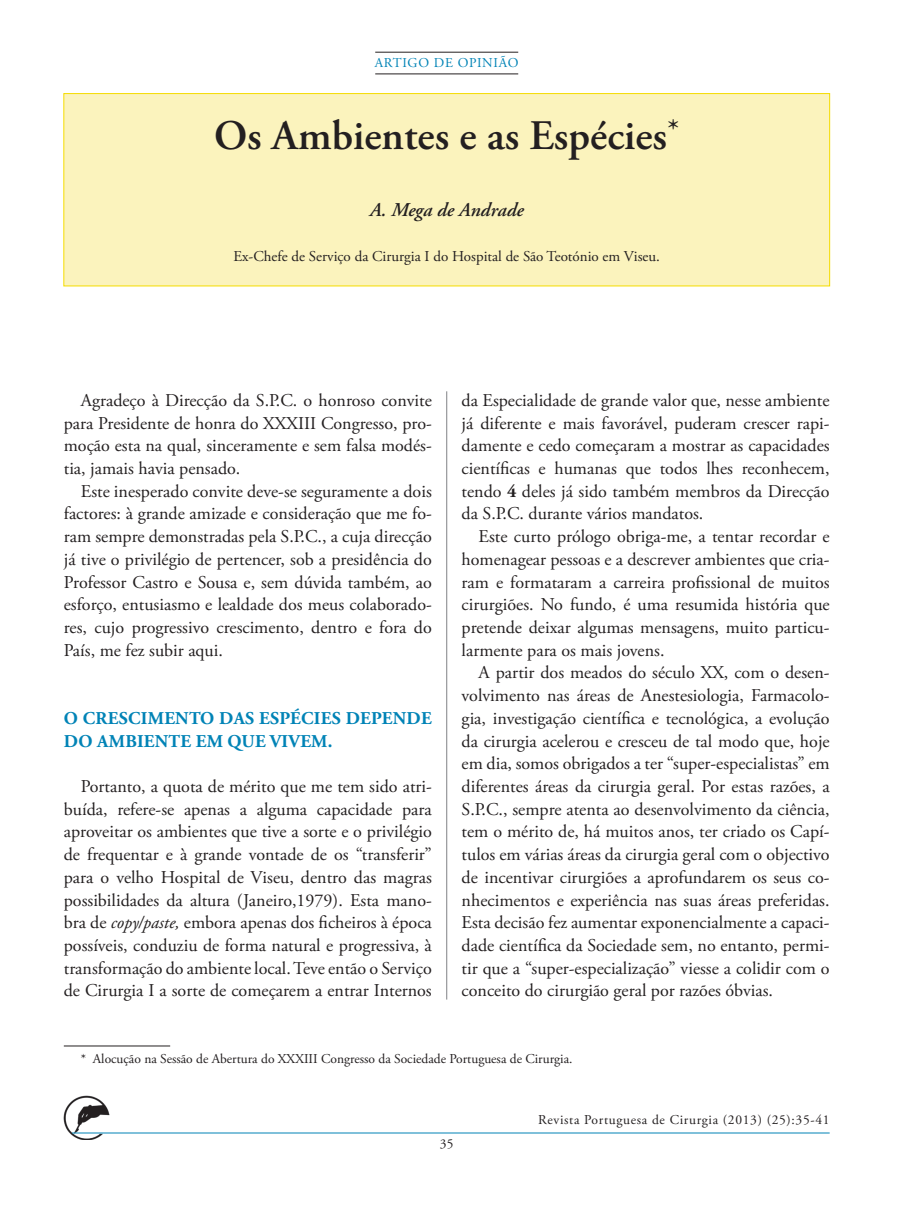
<style>
.page{position:relative;width:902px;height:1208px;background:#fff}
.page>*{position:absolute;margin:0;border:0;box-sizing:border-box;transform-origin:0 0}
._01_Titulo{font:600 42px "Adobe Garamond Pro";color:#231f20}
._03_Autores{font:italic 600 19.5px "Adobe Garamond Pro";color:#231f20}
.Texto_colunas{font:18px/22.6px "Adobe Garamond Pro";color:#231f20;text-align:justify}
.TITULOS{font:700 18px/22.6px "Adobe Garamond Pro";letter-spacing:.015em;color:#0083b6}
._04_Grau_Academico{font:15px "Adobe Garamond Pro";color:#231f20}
.t1{font:13.5px "Adobe Garamond Pro";color:#231f20}
.t2{font:13.5px "Adobe Garamond Pro";letter-spacing:.05em;color:#231f20}
.t3{font:13.5px "Adobe Garamond";letter-spacing:.05em;color:#0083b6}
.s1{font-style:italic}
.s2{font-weight:700}
</style>
<div class="page">
<img style="left:64px;top:1095px;width:45px;height:45px">
<hr style="left:72px;top:1132px;width:757px;height:1px;background:#0083b6">
<hr style="left:375px;top:52px;width:143px;height:1px;background:#231f20">
<hr style="left:375px;top:74px;width:143px;height:1px;background:#231f20">
<div style="left:64px;top:94px;width:765px;height:192px;background:#fbf3bd"></div>
<div style="left:63px;top:93px;width:767px;height:193px;border:1px solid #f5dc01"></div>
<hr style="left:446px;top:391px;width:1px;height:608px;background:#808285">
<hr style="left:64px;top:1045px;width:106px;height:1px;background:#231f20">
<p class="t3" style="left:375px;top:56px;width:145px">ARTIGO DE OPINIÃO</p>
<p class="_01_Titulo" style="left:214px;top:111px;width:467px">Os Ambientes e as Espécies<sup>*</sup></p>
<p class="_03_Autores" style="left:370px;top:198px;width:155px">A. Mega de Andrade</p>
<p class="_04_Grau_Academico" style="left:233px;top:248px;width:428px">Ex-Chefe de Serviço da Cirurgia I do Hospital de São Teotónio em Viseu.</p>
<p class="Texto_colunas" style="left:64px;top:389px;width:369px;text-indent:17px">Agradeço à Direcção da S.P.C. o honroso convite para Presidente de honra do XXXIII Congresso, pro&shy;moção esta na qual, sinceramente e sem falsa modés&shy;tia, jamais havia pensado.</p>
<p class="Texto_colunas" style="left:64px;top:480px;width:369px;text-indent:17px">Este inesperado convite deve-se seguramente a dois factores: à grande amizade e consideração que me fo&shy;ram sempre demonstradas pela S.P.C., a cuja direcção já tive o privilégio de pertencer, sob a presidência do Professor Castro e Sousa e, sem dúvida também, ao esforço, entusiasmo e lealdade dos meus colaborado&shy;res, cujo progressivo crescimento, dentro e fora do País, me fez subir aqui.</p>
<p class="TITULOS" style="left:64px;top:707px;width:369px">O CRESCIMENTO DAS ESPÉCIES DEPENDE<br>DO AMBIENTE EM QUE VIVEM.</p>
<p class="Texto_colunas" style="left:64px;top:775px;width:369px;text-indent:17px">Portanto, a quota de mérito que me tem sido atri&shy;buída, refere-se apenas a alguma capacidade para aproveitar os ambientes que tive a sorte e o privilégio de frequentar e à grande vontade de os “transferir” para o velho Hospital de Viseu, dentro das magras possibilidades da altura (Janeiro,1979). Esta mano&shy;bra de <span class="s1">copy/paste,</span> embora apenas dos ficheiros à época possíveis, conduziu de forma natural e progressiva, à transformação do ambiente local. Teve então o Serviço de Cirurgia I a sorte de começarem a entrar Internos</p>
<p class="Texto_colunas" style="left:461px;top:389px;width:369px">da Especialidade de grande valor que, nesse ambiente já diferente e mais favorável, puderam crescer rapi&shy;damente e cedo começaram a mostrar as capacidades científicas e humanas que todos lhes reconhecem, tendo <span class="s2">4</span> deles já sido também membros da Direcção da S.P.C. durante vários mandatos.</p>
<p class="Texto_colunas" style="left:461px;top:526px;width:369px;text-indent:17px">Este curto prólogo obriga-me, a tentar recordar e homenagear pessoas e a descrever ambientes que cria&shy;ram e formataram a carreira profissional de muitos cirurgiões. No fundo, é uma resumida história que pretende deixar algumas mensagens, muito particu&shy;larmente para os mais jovens.</p>
<p class="Texto_colunas" style="left:461px;top:662px;width:369px;text-indent:17px">A partir dos meados do século XX, com o desen&shy;volvimento nas áreas de Anestesiologia, Farmacolo&shy;gia, investigação científica e tecnológica, a evolução da cirurgia acelerou e cresceu de tal modo que, hoje em dia, somos obrigados a ter “super-especialistas” em diferentes áreas da cirurgia geral. Por estas razões, a S.P.C., sempre atenta ao desenvolvimento da ciência, tem o mérito de, há muitos anos, ter criado os Capí&shy;tulos em várias áreas da cirurgia geral com o objectivo de incentivar cirurgiões a aprofundarem os seus co&shy;nhecimentos e experiência nas suas áreas preferidas.<br>Esta decisão fez aumentar exponencialmente a capaci&shy;dade científica da Sociedade sem, no entanto, permi&shy;tir que a “super-especialização” viesse a colidir com o conceito do cirurgião geral por razões óbvias.</p>
<p class="t1" style="left:81px;top:1051px;width:493px">* Alocução na Sessão de Abertura do XXXIII Congresso da Sociedade Portuguesa de Cirurgia.</p>
<p class="t1" style="left:440px;top:1135px;width:15px">33</p>
<p class="t2" style="left:538px;top:1111px;width:293px">Revista Portuguesa de Cirurgia (2013) (25):35-41</p>
</div>
